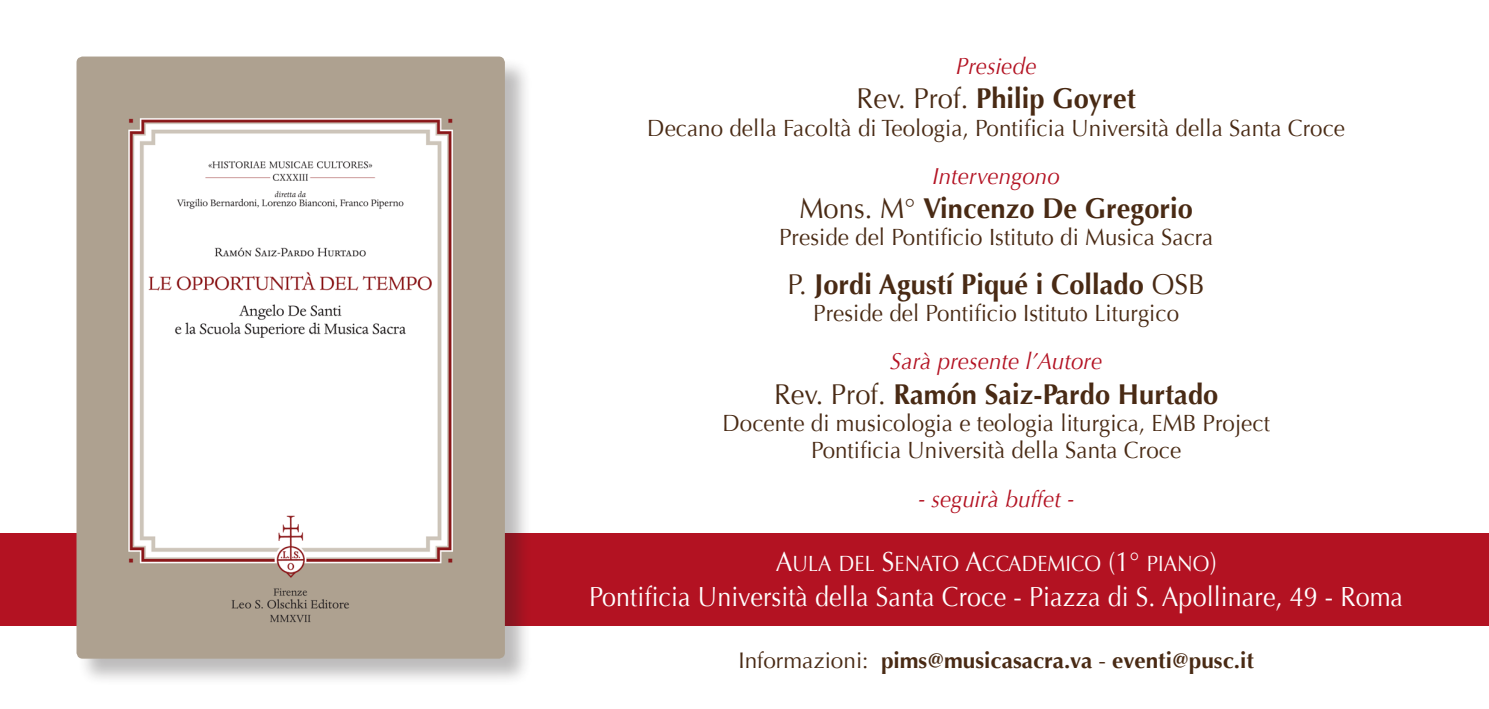
<style>
.page{position:relative;width:1489px;height:709px;background:#fff}
.page>*{position:absolute;margin:0;border:0;box-sizing:border-box;transform-origin:0 0}
.Normale{font:700 28.5px "Optima";letter-spacing:.005em;color:#492a14;scale:.95 1}
.Normale-2{font:27.5px "Optima";letter-spacing:.005em;color:#fff;scale:.91 1}
.Normale-3{font:23.5px/27.2px "Optima";letter-spacing:.005em;color:#492a14;text-align:center;scale:.95 1}
.Normale-4{font:italic 23.5px "Optima";letter-spacing:.005em;color:#b31222;scale:.95 1}
.t1{font:700 22.5px "Optima";color:#492a14}
.Normale-5{font:22px "Optima Regular SC800";letter-spacing:.005em;color:#fff;scale:.91 1}
.s1{font-weight:400}
.s2{font-size:27.5px}
</style>
<div class="page">
<div style="left:0;top:533px;width:1488px;height:92px;background:#b31222"></div>
<div style="left:77px;top:57px;width:455px;height:629px;background:#231f20;opacity:.3"></div>
<img style="left:76px;top:57px;width:429px;height:601px">
<p class="Normale-4" style="left:955px;top:52px;width:86px">Presiede</p>
<p class="Normale" style="left:856px;top:82px;width:295px"><span class="s1">Rev. Prof.</span> Philip Goyret</p>
<p class="Normale-3" style="left:647px;top:114px;width:736px">Decano della Facoltà di Teologia, Pontificia Università della Santa Croce</p>
<p class="Normale-4" style="left:932px;top:162px;width:135px">Intervengono</p>
<p class="Normale" style="left:799px;top:192px;width:416px"><span class="s1">Mons. M°</span> Vincenzo De Gregorio</p>
<p class="Normale-3" style="left:779px;top:224px;width:458px">Preside del Pontificio Istituto di Musica Sacra</p>
<p class="Normale" style="left:787px;top:267px;width:441px"><span class="s1">P.</span> Jordi Agustí Piqué i Collado <span class="s1">OSB</span></p>
<p class="Normale-3" style="left:813px;top:300px;width:386px">Preside del Pontificio Istituto Liturgico</p>
<p class="Normale-4" style="left:890px;top:347px;width:224px">Sarà presente l’Autore</p>
<p class="Normale" style="left:774px;top:377px;width:469px"><span class="s1">Rev. Prof.</span> Ramón Saiz-Pardo Hurtado</p>
<p class="Normale-3" style="left:722px;top:409px;width:577px">Docente di musicologia e teologia liturgica, EMB Project<br>Pontificia Università della Santa Croce</p>
<p class="Normale-4" style="left:918px;top:485px;width:165px">- seguirà buffet -</p>
<p class="Normale-5" style="left:775px;top:550px;width:486px"><span class="s2">A</span>ULA DEL <span class="s2">S</span>ENATO <span class="s2">A</span>CCADEMICO <span class="s2">(1°</span> PIANO<span class="s2">)</span></p>
<p class="Normale-2" style="left:589px;top:580px;width:895px">Pontificia Università della Santa Croce - Piazza di S. Apollinare, 49 - Roma</p>
<p class="t1" style="left:738px;top:647px;width:517px"><span class="s1">Informazioni:</span> pims@musicasacra.va <span class="s1">-</span> eventi@pusc.it</p>
</div>
